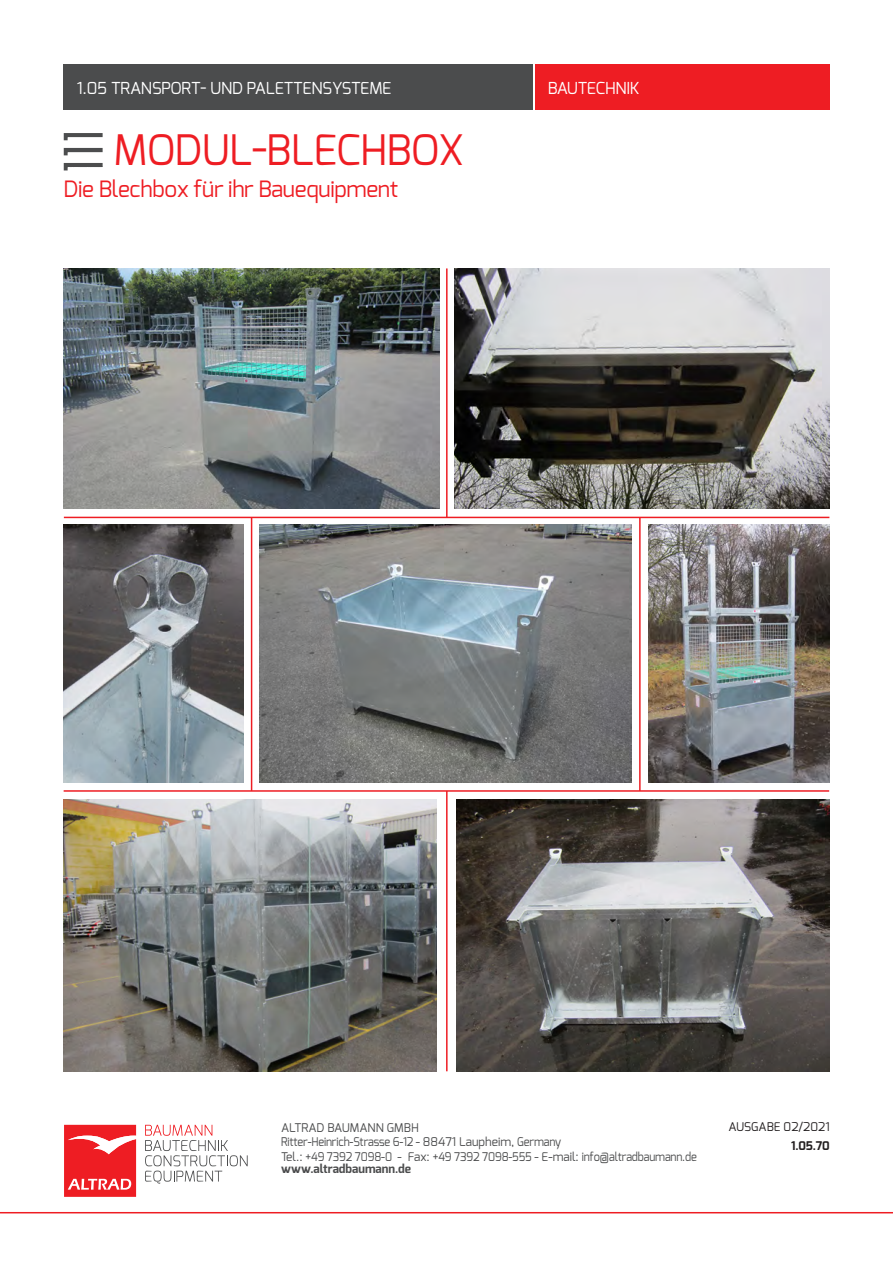
<style>
.page{position:relative;width:893px;height:1263px;background:#fff}
.page>*{position:absolute;margin:0;border:0;box-sizing:border-box;transform-origin:0 0}
.t1{font:42px "Exo";letter-spacing:-.015em;color:#ee1d23}
.t2{font:22.5px "Exo";letter-spacing:-.015em;color:#ee1d23}
.t3{font:16.5px "Exo";letter-spacing:-.01em;color:#fff}
.t4{font:12px/14.4px "Exo";letter-spacing:-.015em;color:#4b4c4d}
.t5{font:700 12px "Exo";color:#4b4c4d}
.t6{font:12px "Exo";color:#231f20}
.t7{font:700 12px "Exo";color:#231f20}
</style>
<div class="page">
<svg style="left:64px;top:1125px;width:72px;height:72px;background:#f03e43"></svg>
<svg style="left:145px;top:1125px;width:103px;height:59px"></svg>
<img style="left:63px;top:133px;width:40px;height:38px">
<hr style="left:0;top:1212px;width:893px;height:1px;background:#ee1d23">
<img style="left:457px;top:800px;width:372px;height:271px">
<hr style="left:251px;top:517px;width:1px;height:274px;background:#ee1d23">
<hr style="left:446px;top:791px;width:2px;height:280px;background:#ee1d23">
<hr style="left:64px;top:517px;width:765px;height:1px;background:#ee1d23">
<img style="left:455px;top:268px;width:374px;height:240px">
<img style="left:64px;top:525px;width:179px;height:257px">
<img style="left:64px;top:268px;width:376px;height:240px">
<hr style="left:64px;top:790px;width:765px;height:2px;background:#ee1d23">
<img style="left:260px;top:525px;width:371px;height:257px">
<img style="left:64px;top:800px;width:372px;height:271px">
<img style="left:648px;top:525px;width:181px;height:257px">
<hr style="left:639px;top:517px;width:2px;height:274px;background:#ee1d23">
<hr style="left:446px;top:268px;width:2px;height:249px;background:#ee1d23">
<div style="left:64px;top:64px;width:469px;height:45px;background:#4b4c4d"></div>
<div style="left:535px;top:64px;width:294px;height:45px;background:#ee1d23"></div>
<h3 class="t3" style="left:77px;top:77px;width:316px">1.05 TRANSPORT- UND PALETTENSYSTEME</h3>
<h3 class="t3" style="left:548px;top:77px;width:93px">BAUTECHNIK</h3>
<h1 class="t1" style="left:114px;top:123px;width:351px">MODUL-BLECHBOX</h1>
<h2 class="t2" style="left:64px;top:175px;width:336px">Die Blechbox für ihr Bauequipment</h2>
<p class="t4" style="left:281px;top:1120px;width:417px">ALTRAD BAUMANN GMBH<br>Ritter-Heinrich-Strasse 6-12 - 88471 Laupheim, Germany<br>Tel.: +49 7392 7098-0 - Fax: +49 7392 7098-555 - E-mail: info@altradbaumann.de</p>
<p class="t5" style="left:281px;top:1161px;width:131px">www.altradbaumann.de</p>
<p class="t6" style="left:728px;top:1119px;width:103px">AUSGABE 02/2021</p>
<p class="t7" style="left:791px;top:1138px;width:40px">1.05.70</p>
</div>
